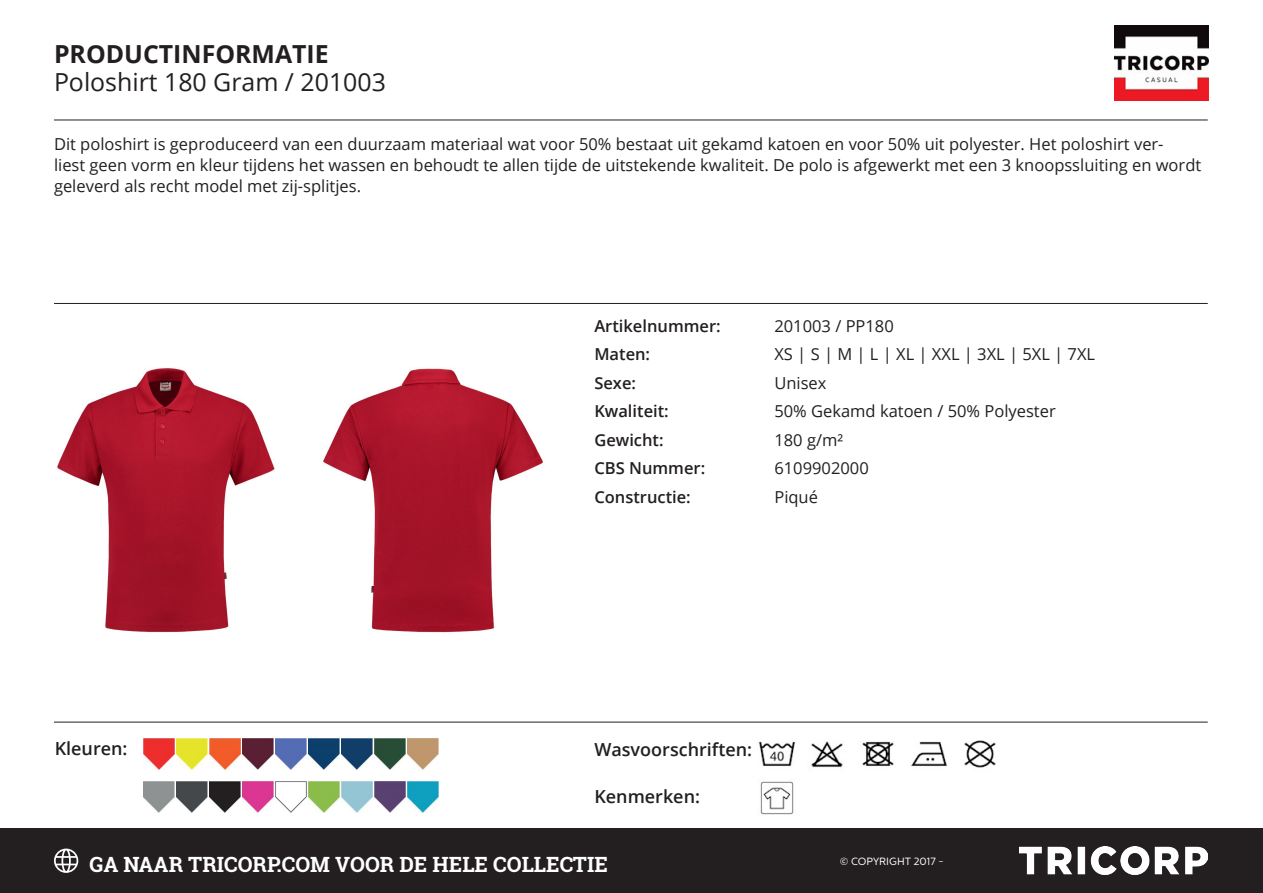
<style>
.page{position:relative;width:1263px;height:893px;background:#fff}
.page>*{position:absolute;margin:0;border:0;box-sizing:border-box;transform-origin:0 0}
.t1{font:24.9px "Open Sans";color:#231f20}
.t2{font:700 24.9px "Open Sans";color:#231f20}
.t3{font:700 21px "Roboto Slab";color:#fff}
.t4{font:600 18px "Open Sans";color:#231f20}
.Kenmerken{font:16.5px/21px "Open Sans";color:#231f20}
.Kenmerk{font:16.5px "Open Sans";color:#231f20}
.Kenmerk-2{font:600 16.5px "Open Sans";color:#231f20}
.t5{font:10.5px "Centrale Sans";color:#fff}
</style>
<div class="page">
<img style="left:1114px;top:26px;width:95px;height:74px">
<img style="left:57px;top:368px;width:218px;height:265px">
<img style="left:323px;top:368px;width:220px;height:265px">
<img style="left:862px;top:741px;width:32px;height:25px">
<img style="left:758px;top:741px;width:38px;height:25px">
<img style="left:811px;top:741px;width:32px;height:27px">
<img style="left:964px;top:740px;width:32px;height:28px">
<img style="left:911px;top:741px;width:37px;height:25px">
<img style="left:760px;top:781px;width:34px;height:34px">
<img style="left:143px;top:738px;width:31px;height:31px">
<img style="left:176px;top:738px;width:31px;height:31px">
<img style="left:209px;top:738px;width:31px;height:31px">
<img style="left:242px;top:738px;width:31px;height:31px">
<img style="left:276px;top:738px;width:31px;height:31px">
<img style="left:309px;top:738px;width:31px;height:31px">
<img style="left:342px;top:738px;width:31px;height:31px">
<img style="left:375px;top:738px;width:31px;height:31px">
<img style="left:408px;top:738px;width:31px;height:31px">
<img style="left:143px;top:781px;width:31px;height:31px">
<img style="left:176px;top:781px;width:31px;height:31px">
<img style="left:209px;top:781px;width:31px;height:31px">
<img style="left:242px;top:781px;width:31px;height:31px">
<img style="left:276px;top:781px;width:31px;height:31px">
<img style="left:309px;top:781px;width:31px;height:31px">
<img style="left:342px;top:781px;width:31px;height:31px">
<img style="left:375px;top:781px;width:31px;height:31px">
<img style="left:408px;top:781px;width:31px;height:31px">
<hr style="left:54px;top:120px;width:1154px;height:1px;background:#231f20">
<hr style="left:54px;top:303px;width:1154px;height:1px;background:#231f20">
<hr style="left:54px;top:722px;width:1154px;height:1px;background:#231f20">
<div style="left:0;top:828px;width:1263px;height:65px;background:#231f20"></div>
<svg style="left:54px;top:849px;width:24px;height:24px"></svg>
<img style="left:1020px;top:847px;width:188px;height:28px">
<p class="t2" style="left:54px;top:36px;width:276px">PRODUCTINFORMATIE</p>
<p class="t1" style="left:54px;top:65px;width:333px">Poloshirt 180 Gram / 201003</p>
<p class="Kenmerken" style="left:54px;top:133px;width:1149px">Dit poloshirt is geproduceerd van een duurzaam materiaal wat voor 50% bestaat uit gekamd katoen en voor 50% uit polyester. Het poloshirt ver-<br>liest geen vorm en kleur tijdens het wassen en behoudt te allen tijde de uitstekende kwaliteit. De polo is afgewerkt met een 3 knoopssluiting en wordt geleverd als recht model met zij-splitjes.</p>
<p class="t4" style="left:55px;top:736px;width:74px">Kleuren:</p>
<p class="Kenmerk-2" style="left:594px;top:314px;width:128px">Artikelnummer:</p>
<p class="Kenmerk" style="left:774px;top:314px;width:121px">201003 / PP180</p>
<p class="Kenmerk-2" style="left:594px;top:343px;width:57px">Maten:</p>
<p class="Kenmerk" style="left:774px;top:343px;width:322px">XS | S | M | L | XL | XXL | 3XL | 5XL | 7XL</p>
<p class="Kenmerk-2" style="left:594px;top:371px;width:43px">Sexe:</p>
<p class="Kenmerk" style="left:774px;top:371px;width:54px">Unisex</p>
<p class="Kenmerk-2" style="left:594px;top:400px;width:76px">Kwaliteit:</p>
<p class="Kenmerk" style="left:774px;top:400px;width:283px">50% Gekamd katoen / 50% Polyester</p>
<p class="Kenmerk-2" style="left:594px;top:428px;width:71px">Gewicht:</p>
<p class="Kenmerk" style="left:774px;top:428px;width:70px">180 g/m²</p>
<p class="Kenmerk-2" style="left:594px;top:457px;width:112px">CBS Nummer:</p>
<p class="Kenmerk" style="left:774px;top:457px;width:96px">6109902000</p>
<p class="Kenmerk-2" style="left:594px;top:485px;width:98px">Constructie:</p>
<p class="Kenmerk" style="left:774px;top:485px;width:45px">Piqué</p>
<p class="t4" style="left:594px;top:737px;width:159px">Wasvoorschriften:</p>
<p class="t4" style="left:594px;top:784px;width:107px">Kenmerken:</p>
<p class="t3" style="left:90px;top:850px;width:520px">GA NAAR TRICORP.COM VOOR DE HELE COLLECTIE</p>
<p class="t5" style="left:840px;top:855px;width:106px">© COPYRIGHT 2017 -</p>
</div>
